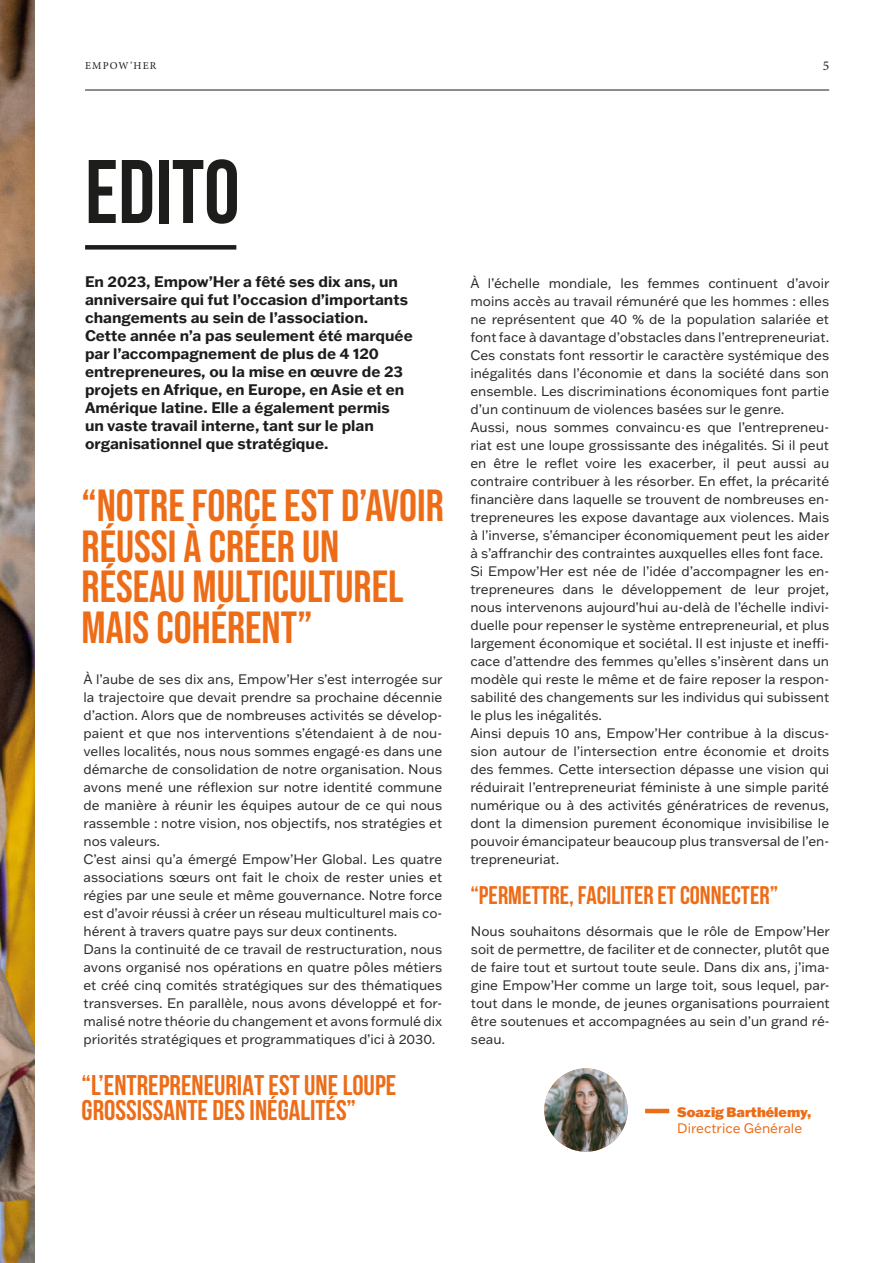
<style>
.page{position:relative;width:893px;height:1263px;background:#fff}
.page>*{position:absolute;margin:0;border:0;box-sizing:border-box;transform-origin:0 0}
.t1{font:700 90px "Bebas Neue";color:#1d1d1b}
.t2{font:45px/40.5px "Bebas Neue";color:#ed6c17}
.t3{font:700 28.5px/25.5px "Bebas Neue";color:#ed6c17}
.t4{font:700 25.5px "Bebas Neue";color:#ed6c17}
.t5{font:700 15px/18px "Franklin Gothic ATF";color:#1d1d1b}
.t6{font:13.5px/18px "Franklin Gothic ATF";color:#2b2b2a}
.t7{font:13.5px "Franklin Gothic ATF";color:#ed6c17}
.t8{font:900 13.5px "Franklin Gothic ATF";color:#ed6c17}
.t9{font:13.5px "Minion Pro";color:#1d1d1b}
.t10{font:10.5px "Minion Pro";letter-spacing:.11em;color:#1d1d1b}
</style>
<div class="page">
<hr style="left:85px;top:90px;width:744px;height:1px;background:#1d1d1b">
<div style="left:85px;top:245px;width:151px;height:5px;background:#1d1d1b"></div>
<hr style="left:645px;top:1109px;width:24px;height:4px;background:#ed6c17">
<img style="left:544px;top:1068px;width:84px;height:84px;border-radius:42px">
<img style="left:0;top:0;width:34px;height:1263px">
<p class="t10" style="left:85px;top:58px;width:73px">EMPOW’HER</p>
<p class="t9" style="left:823px;top:57px;width:8px">5</p>
<h1 class="t1" style="left:85px;top:143px;width:156px">EDITO</h1>
<p class="t5" style="left:85px;top:272px;width:329px">En 2023, Empow’Her a fêté ses dix ans, un anniversaire qui fut l’occasion d’importants changements au sein de l’association.<br>Cette année n’a pas seulement été marquée par l’accompagnement de plus de 4 120 entrepreneures, ou la mise en œuvre de 23 projets en Afrique, en Europe, en Asie et en Amérique latine. Elle a également permis<br>un vaste travail interne, tant sur le plan organisationnel que stratégique.</p>
<h2 class="t2" style="left:82px;top:485px;width:364px">“NOTRE FORCE EST D’AVOIR<br>RÉUSSI À CRÉER UN<br>RÉSEAU MULTICULTUREL<br>MAIS COHÉRENT”</h2>
<p class="t6" style="left:83px;top:670px;width:361px">À l’aube de ses dix ans, Empow’Her s’est interrogée sur la trajectoire que devait prendre sa prochaine décennie d’action. Alors que de nombreuses activités se dévelop&shy;paient et que nos interventions s’étendaient à de nou&shy;velles localités, nous nous sommes engagé·es dans une démarche de consolidation de notre organisation. Nous avons mené une réflexion sur notre identité commune de manière à réunir les équipes autour de ce qui nous rassemble : notre vision, nos objectifs, nos stratégies et nos valeurs.<br>C’est ainsi qu’a émergé Empow’Her Global. Les quatre associations sœurs ont fait le choix de rester unies et régies par une seule et même gouvernance. Notre force est d’avoir réussi à créer un réseau multiculturel mais co&shy;hérent à travers quatre pays sur deux continents.<br>Dans la continuité de ce travail de restructuration, nous avons organisé nos opérations en quatre pôles métiers et créé cinq comités stratégiques sur des thématiques transverses. En parallèle, nous avons développé et for&shy;malisé notre théorie du changement et avons formulé dix priorités stratégiques et programmatiques d’ici à 2030.</p>
<h3 class="t3" style="left:82px;top:1072px;width:316px">“L’ENTREPRENEURIAT EST UNE LOUPE<br>GROSSISSANTE DES INÉGALITÉS”</h3>
<p class="t6" style="left:470px;top:274px;width:361px">À l’échelle mondiale, les femmes continuent d’avoir moins accès au travail rémunéré que les hommes : elles ne représentent que 40 % de la population salariée et font face à davantage d’obstacles dans l’entrepreneuriat.<br>Ces constats font ressortir le caractère systémique des inégalités dans l’économie et dans la société dans son ensemble. Les discriminations économiques font partie d’un continuum de violences basées sur le genre.<br>Aussi, nous sommes convaincu·es que l’entrepreneu&shy;riat est une loupe grossissante des inégalités. Si il peut en être le reflet voire les exacerber, il peut aussi au contraire contribuer à les résorber. En effet, la précarité financière dans laquelle se trouvent de nombreuses en&shy;trepreneures les expose davantage aux violences. Mais à l’inverse, s’émanciper économiquement peut les aider à s’affranchir des contraintes auxquelles elles font face.<br>Si Empow’Her est née de l’idée d’accompagner les en&shy;trepreneures dans le développement de leur projet, nous intervenons aujourd’hui au-delà de l’échelle indivi&shy;duelle pour repenser le système entrepreneurial, et plus largement économique et sociétal. Il est injuste et ineffi&shy;cace d’attendre des femmes qu’elles s’insèrent dans un modèle qui reste le même et de faire reposer la respon&shy;sabilité des changements sur les individus qui subissent le plus les inégalités.<br>Ainsi depuis 10 ans, Empow’Her contribue à la discus&shy;sion autour de l’intersection entre économie et droits des femmes. Cette intersection dépasse une vision qui réduirait l’entrepreneuriat féministe à une simple parité numérique ou à des activités génératrices de revenus, dont la dimension purement économique invisibilise le pouvoir émancipateur beaucoup plus transversal de l’en&shy;trepreneuriat.</p>
<h3 class="t4" style="left:470px;top:881px;width:309px">“PERMETTRE, FACILITER ET CONNECTER”</h3>
<p class="t6" style="left:471px;top:922px;width:361px;text-align:justify">Nous souhaitons désormais que le rôle de Empow’Her soit de permettre, de faciliter et de connecter, plutôt que de faire tout et surtout toute seule. Dans dix ans, j’ima&shy;gine Empow’Her comme un large toit, sous lequel, par&shy;tout dans le monde, de jeunes organisations pourraient être soutenues et accompagnées au sein d’un grand ré&shy;seau.</p>
<p class="t8" style="left:677px;top:1103px;width:136px">Soazig Barthélemy,</p>
<p class="t7" style="left:677px;top:1119px;width:127px">Directrice Générale</p>
</div>
